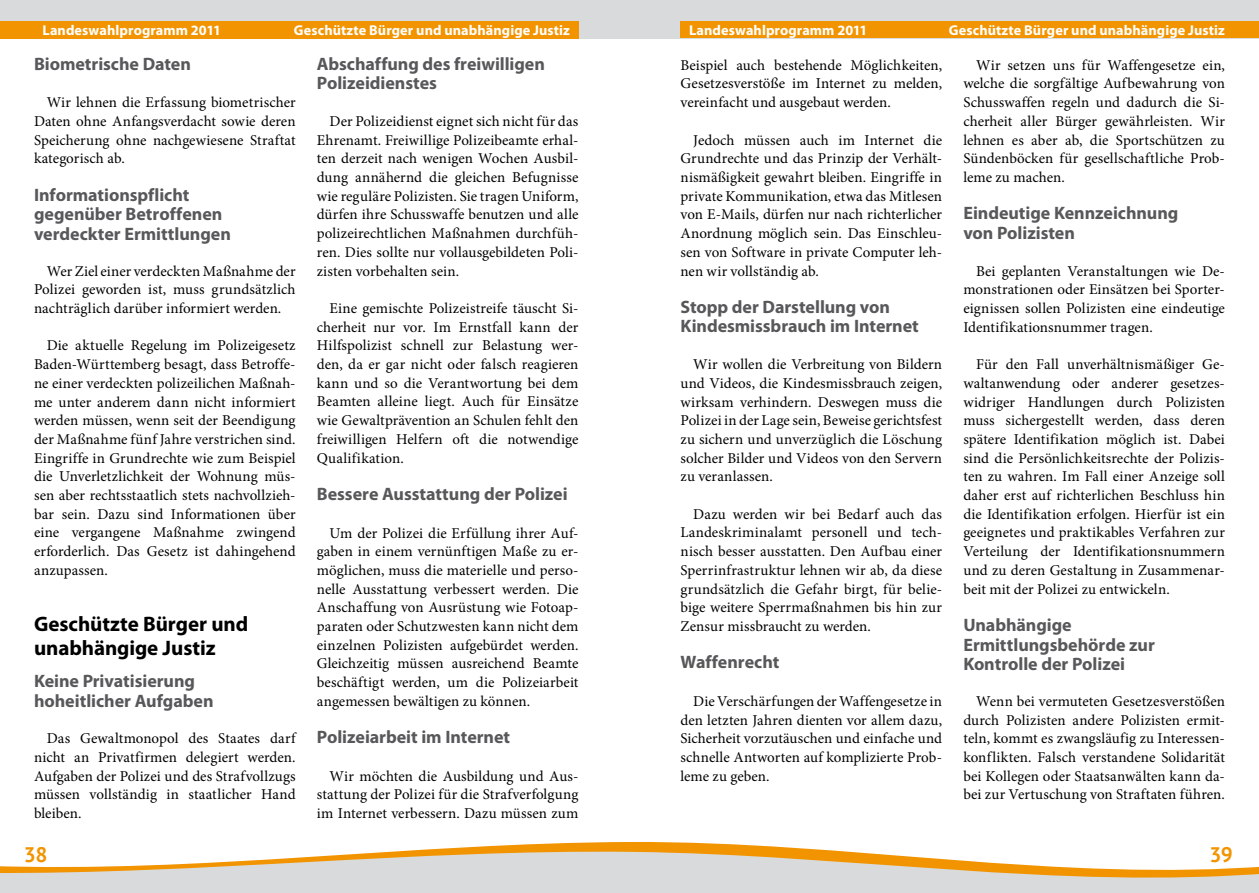
<style>
.page{position:relative;width:1259px;height:893px;background:#fff}
.page>*{position:absolute;margin:0;border:0;box-sizing:border-box;transform-origin:0 0}
.t1{font:700 21px/24px "Myriad Pro";letter-spacing:-.005em;color:#000}
.t2{font:700 21px "PT Sans";color:#f29400}
.t3{font:700 18px/19.5px "Myriad Pro";letter-spacing:-.005em;color:#58585a}
.t4{font:15px/18.8px "Minion Pro";letter-spacing:.005em;color:#000;text-align:justify}
.t5{font:700 14.25px "Myriad Pro";letter-spacing:.005em;color:#fff}
</style>
<div class="page">
<div style="left:0;top:0;width:629px;height:38px;background:#d9dadb"></div>
<div style="left:0;top:21px;width:578px;height:17px;background:#f29400"></div>
<svg style="left:0;top:842px;width:1259px;height:51px"></svg>
<div style="left:629px;top:0;width:630px;height:38px;background:#d9dadb"></div>
<div style="left:680px;top:21px;width:579px;height:17px;background:#f29400"></div>
<p class="t5" style="left:43px;top:21px;width:180px">Landeswahlprogramm 2011</p>
<p class="t5" style="left:294px;top:21px;width:277px">Geschützte Bürger und unabhängige Justiz</p>
<p class="t3" style="left:34px;top:53px;width:158px">Biometrische Daten</p>
<p class="t4" style="left:34px;top:93px;width:263px;text-indent:13px">Wir lehnen die Erfassung biometrischer Daten ohne Anfangsverdacht sowie deren Speicherung ohne nachgewiesene Straftat kategorisch ab.</p>
<p class="t3" style="left:34px;top:184px;width:198px">Informationspflicht gegenüber Betroffenen verdeckter Ermittlungen</p>
<p class="t4" style="left:34px;top:261px;width:263px;text-indent:13px">Wer Ziel einer verdeckten Maßnahme der Polizei geworden ist, muss grundsätzlich nachträglich darüber informiert werden.</p>
<p class="t4" style="left:34px;top:336px;width:263px;text-indent:13px">Die aktuelle Regelung im Polizeigesetz Baden-Württemberg besagt, dass Betroffe&shy;ne einer verdeckten polizeilichen Maßnah&shy;me unter anderem dann nicht informiert werden müssen, wenn seit der Beendigung der Maßnahme fünf Jahre verstrichen sind.<br>Eingriffe in Grundrechte wie zum Beispiel die Unverletzlichkeit der Wohnung müs&shy;sen aber rechtsstaatlich stets nachvollzieh&shy;bar sein. Dazu sind Informationen über eine vergangene Maßnahme zwingend erforderlich. Das Gesetz ist dahingehend anzupassen.</p>
<h1 class="t1" style="left:34px;top:611px;width:216px">Geschützte Bürger und unabhängige Justiz</h1>
<p class="t3" style="left:34px;top:671px;width:181px">Keine Privatisierung hoheitlicher Aufgaben</p>
<p class="t4" style="left:34px;top:729px;width:263px;text-indent:13px">Das Gewaltmonopol des Staates darf nicht an Privatfirmen delegiert werden.<br>Aufgaben der Polizei und des Strafvollzugs müssen vollständig in staatlicher Hand bleiben.</p>
<h1 class="t2" style="left:23px;top:844px;width:26px">38</h1>
<p class="t3" style="left:317px;top:53px;width:230px">Abschaffung des freiwilligen<br>Polizeidienstes</p>
<p class="t4" style="left:317px;top:112px;width:263px;text-indent:13px">Der Polizeidienst eignet sich nicht für das Ehrenamt. Freiwillige Polizeibeamte erhal&shy;ten derzeit nach wenigen Wochen Ausbil&shy;dung annähernd die gleichen Befugnisse wie reguläre Polizisten. Sie tragen Uniform, dürfen ihre Schusswaffe benutzen und alle polizeirechtlichen Maßnahmen durchfüh&shy;ren. Dies sollte nur vollausgebildeten Poli&shy;zisten vorbehalten sein.</p>
<p class="t4" style="left:317px;top:299px;width:263px;text-indent:13px">Eine gemischte Polizeistreife täuscht Si&shy;cherheit nur vor. Im Ernstfall kann der Hilfspolizist schnell zur Belastung wer&shy;den, da er gar nicht oder falsch reagieren kann und so die Verantwortung bei dem Beamten alleine liegt. Auch für Einsätze wie Gewaltprävention an Schulen fehlt den freiwilligen Helfern oft die notwendige Qualifikation.</p>
<p class="t3" style="left:317px;top:484px;width:252px">Bessere Ausstattung der Polizei</p>
<p class="t4" style="left:317px;top:523px;width:263px;text-indent:13px">Um der Polizei die Erfüllung ihrer Auf&shy;gaben in einem vernünftigen Maße zu er&shy;möglichen, muss die materielle und perso&shy;nelle Ausstattung verbessert werden. Die Anschaffung von Ausrüstung wie Fotoap&shy;paraten oder Schutzwesten kann nicht dem einzelnen Polizisten aufgebürdet werden.<br>Gleichzeitig müssen ausreichend Beamte beschäftigt werden, um die Polizeiarbeit angemessen bewältigen zu können.</p>
<p class="t3" style="left:317px;top:727px;width:195px">Polizeiarbeit im Internet</p>
<p class="t4" style="left:317px;top:767px;width:263px;text-indent:13px">Wir möchten die Ausbildung und Aus&shy;stattung der Polizei für die Strafverfolgung im Internet verbessern. Dazu müssen zum</p>
<p class="t5" style="left:689px;top:21px;width:180px">Landeswahlprogramm 2011</p>
<p class="t5" style="left:949px;top:21px;width:277px">Geschützte Bürger und unabhängige Justiz</p>
<p class="t4" style="left:680px;top:56px;width:263px">Beispiel auch bestehende Möglichkeiten, Gesetzesverstöße im Internet zu melden, vereinfacht und ausgebaut werden.</p>
<p class="t4" style="left:680px;top:130px;width:263px;text-indent:13px">Jedoch müssen auch im Internet die Grundrechte und das Prinzip der Verhält&shy;nismäßigkeit gewahrt bleiben. Eingriffe in private Kommunikation, etwa das Mitlesen von E-Mails, dürfen nur nach richterlicher Anordnung möglich sein. Das Einschleu&shy;sen von Software in private Computer leh&shy;nen wir vollständig ab.</p>
<p class="t3" style="left:680px;top:297px;width:240px">Stopp der Darstellung von<br>Kindesmissbrauch im Internet</p>
<p class="t4" style="left:680px;top:355px;width:263px;text-indent:13px">Wir wollen die Verbreitung von Bildern und Videos, die Kindesmissbrauch zeigen, wirksam verhindern. Deswegen muss die Polizei in der Lage sein, Beweise gerichtsfest zu sichern und unverzüglich die Löschung solcher Bilder und Videos von den Servern zu veranlassen.</p>
<p class="t4" style="left:680px;top:505px;width:263px;text-indent:13px">Dazu werden wir bei Bedarf auch das Landeskriminalamt personell und tech&shy;nisch besser ausstatten. Den Aufbau einer Sperrinfrastruktur lehnen wir ab, da diese grundsätzlich die Gefahr birgt, für belie&shy;bige weitere Sperrmaßnahmen bis hin zur Zensur missbraucht zu werden.</p>
<p class="t3" style="left:680px;top:652px;width:100px">Waffenrecht</p>
<p class="t4" style="left:680px;top:692px;width:263px;text-indent:13px">Die Verschärfungen der Waffengesetze in den letzten Jahren dienten vor allem dazu, Sicherheit vorzutäuschen und einfache und schnelle Antworten auf komplizierte Prob&shy;leme zu geben.</p>
<p class="t4" style="left:963px;top:56px;width:263px;text-indent:13px">Wir setzen uns für Waffengesetze ein, welche die sorgfältige Aufbewahrung von Schusswaffen regeln und dadurch die Si&shy;cherheit aller Bürger gewährleisten. Wir lehnen es aber ab, die Sportschützen zu Sündenböcken für gesellschaftliche Prob&shy;leme zu machen.</p>
<p class="t3" style="left:963px;top:203px;width:216px">Eindeutige Kennzeichnung von Polizisten</p>
<p class="t4" style="left:963px;top:261px;width:263px;text-indent:13px">Bei geplanten Veranstaltungen wie De&shy;monstrationen oder Einsätzen bei Sporter&shy;eignissen sollen Polizisten eine eindeutige Identifikationsnummer tragen.</p>
<p class="t4" style="left:963px;top:355px;width:263px;text-indent:13px">Für den Fall unverhältnismäßiger Ge&shy;waltanwendung oder anderer gesetzes&shy;widriger Handlungen durch Polizisten muss sichergestellt werden, dass deren spätere Identifikation möglich ist. Dabei sind die Persönlichkeitsrechte der Polizis&shy;ten zu wahren. Im Fall einer Anzeige soll daher erst auf richterlichen Beschluss hin die Identifikation erfolgen. Hierfür ist ein geeignetes und praktikables Verfahren zur Verteilung der Identifikationsnummern und zu deren Gestaltung in Zusammenar&shy;beit mit der Polizei zu entwickeln.</p>
<p class="t3" style="left:963px;top:615px;width:193px">Unabhängige<br>Ermittlungsbehörde zur<br>Kontrolle der Polizei</p>
<p class="t4" style="left:963px;top:692px;width:263px;text-indent:13px">Wenn bei vermuteten Gesetzesverstößen durch Polizisten andere Polizisten ermit&shy;teln, kommt es zwangsläufig zu Interessen&shy;konflikten. Falsch verstandene Solidarität bei Kollegen oder Staatsanwälten kann da&shy;bei zur Vertuschung von Straftaten führen.</p>
<h1 class="t2" style="left:1209px;top:844px;width:26px">39</h1>
</div>
